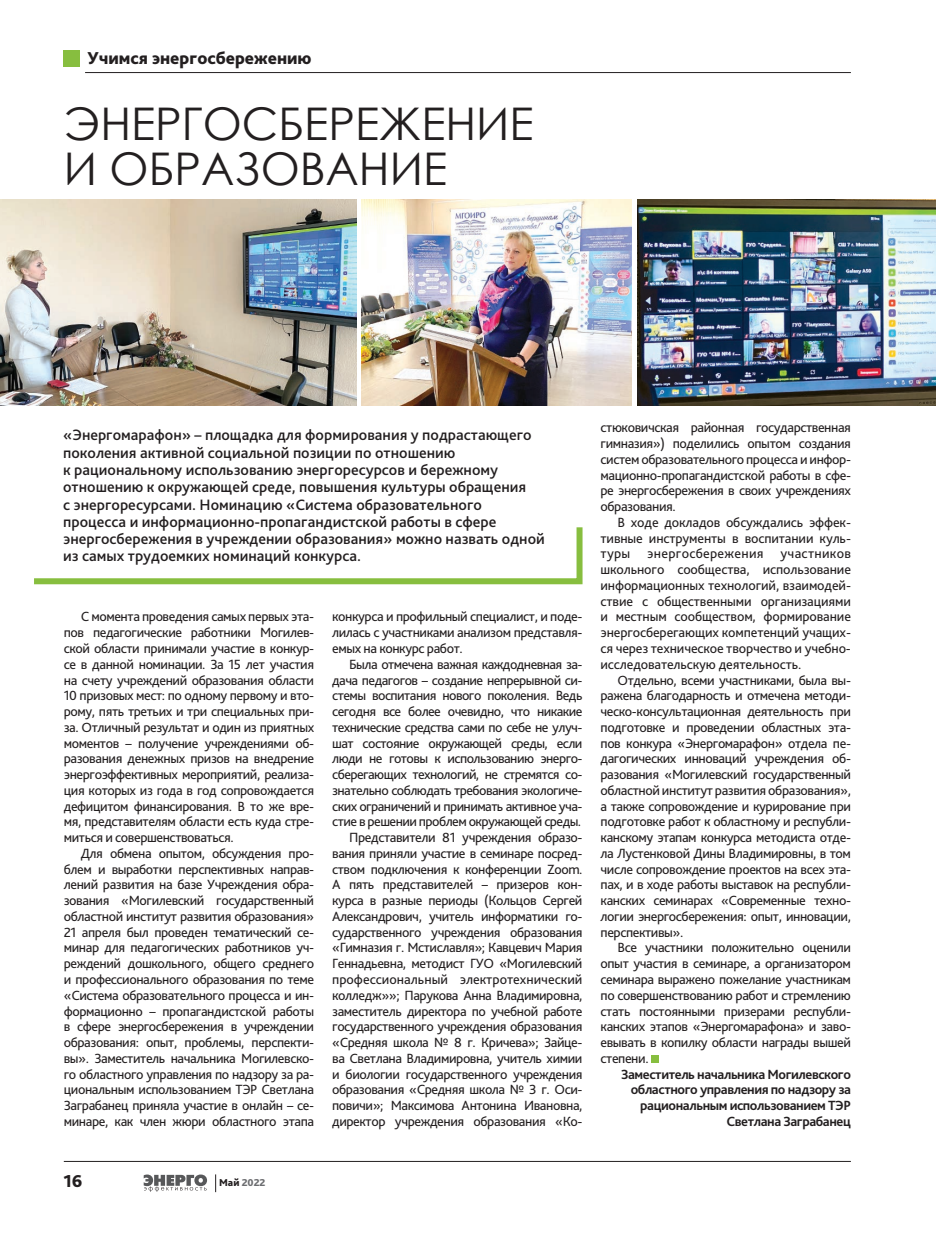
<style>
.page{position:relative;width:936px;height:1234px;background:#fff}
.page>*{position:absolute;margin:0;border:0;box-sizing:border-box;transform-origin:0 0}
.t1{font:45px/45px "Century Gothic";color:#231f20}
.t2{font:800 18px "Bliss Pro";color:#231f20}
.t3{font:500 15.75px/17.2px "Bliss Pro";color:#231f20}
.t4{font:13.95px/15.8px "Bliss Pro";letter-spacing:-.03em;color:#231f20;text-align:justify}
.t5{font:700 13.95px/15.8px "Bliss Pro";letter-spacing:-.03em;color:#231f20;text-align:right}
.t6{font:800 10.5px "Bliss Pro";color:#6c6d70}
.s1{color:#231f20}
</style>
<div class="page">
<svg style="left:215px;top:1174px;width:1px;height:17px"></svg>
<hr style="left:64px;top:1160px;width:786px;height:1px;background:#231f20">
<svg style="left:144px;top:1174px;width:63px;height:17px"></svg>
<svg style="left:34px;top:527px;width:549px;height:58px"></svg>
<div style="left:651px;top:1054px;width:7px;height:8px;background:#87be3f"></div>
<img style="left:362px;top:200px;width:269px;height:205px">
<img style="left:0;top:200px;width:356px;height:205px">
<img style="left:638px;top:200px;width:297px;height:205px">
<hr style="left:85px;top:72px;width:765px;height:1px;background:#231f20">
<div style="left:64px;top:50px;width:16px;height:16px;background:#87be3f"></div>
<p class="t2" style="left:87px;top:47px;width:226px">Учимся энергосбережению</p>
<h1 class="t1" style="left:64px;top:101px;width:471px">ЭНЕРГОСБЕРЕЖЕНИЕ<br>И ОБРАЗОВАНИЕ</h1>
<p class="t3" style="left:63px;top:426px;width:483px">«Энергомарафон» – площадка для формирования у подрастающего поколения активной социальной позиции по отношению<br>к рациональному использованию энергоресурсов и бережному отношению к окружающей среде, повышения культуры обращения<br>с энергоресурсами. Номинацию «Система образовательного процесса и информационно-пропагандистской работы в сфере энергосбережения в учреждении образования» можно назвать одной из самых трудоемких номинаций конкурса.</p>
<p class="t4" style="left:600px;top:419px;width:252px">стюковичская районная государственная гимназия») поделились опытом создания систем образовательного процесса и инфор&shy;мационно-пропагандистской работы в сфе&shy;ре энергосбережения в своих учреждениях образования.</p>
<p class="t4" style="left:600px;top:514px;width:252px;text-indent:17px">В ходе докладов обсуждались эффек&shy;тивные инструменты в воспитании куль&shy;туры энергосбережения участников школьного сообщества, использование информационных технологий, взаимодей&shy;ствие с общественными организациями и местным сообществом, формирование энергосберегающих компетенций учащих&shy;ся через техническое творчество и учебно&shy;исследовательскую деятельность.</p>
<p class="t4" style="left:600px;top:671px;width:252px;text-indent:17px">Отдельно, всеми участниками, была вы&shy;ражена благодарность и отмечена методи&shy;ческо-консультационная деятельность при подготовке и проведении областных эта&shy;пов конкура «Энергомарафон» отдела пе&shy;дагогических инноваций учреждения об&shy;разования «Могилевский государственный областной институт развития образования», а также сопровождение и курирование при подготовке работ к областному и республи&shy;канскому этапам конкурса методиста отде&shy;ла Лустенковой Дины Владимировны, в том числе сопровождение проектов на всех эта&shy;пах, и в ходе работы выставок на республи&shy;канских семинарах «Современные техно&shy;логии энергосбережения: опыт, инновации, перспективы».</p>
<p class="t4" style="left:600px;top:939px;width:252px;text-indent:17px">Все участники положительно оценили опыт участия в семинаре, а организатором семинара выражено пожелание участникам по совершенствованию работ и стремлению стать постоянными призерами республи&shy;канских этапов «Энергомарафона» и заво&shy;евывать в копилку области награды вышей степени.</p>
<p class="t5" style="left:621px;top:1065px;width:231px">Заместитель начальника Могилевского областного управления по надзору за рациональным использованием ТЭР<br>Светлана Заграбанец</p>
<p class="t4" style="left:332px;top:608px;width:252px">конкурса и профильный специалист, и поде&shy;лилась с участниками анализом представля&shy;емых на конкурс работ.</p>
<p class="t4" style="left:332px;top:655px;width:252px;text-align:right">Была отмечена важная каждодневная за&shy;дача педагогов – создание непрерывной си&shy;стемы воспитания нового поколения. Ведь сегодня все более очевидно, что никакие технические средства сами по себе не улуч&shy;шат состояние окружающей среды, если люди не готовы к использованию энерго&shy;сберегающих технологий, не стремятся со&shy;знательно соблюдать требования экологиче&shy;ских ограничений и принимать активное уча&shy;стие в решении проблем окружающей среды.<br>Представители 81 учреждения образо&shy;вания приняли участие в семинаре посред&shy;ством подключения к конференции Zoom.<br>А пять представителей – призеров кон&shy;курса в разные периоды (Кольцов Сергей Александрович, учитель информатики го&shy;сударственного учреждения образования «Гимназия г. Мстиславля»; Кавцевич Мария Геннадьевна, методист ГУО «Могилевский профессиональный электротехнический колледж»»; Парукова Анна Владимировна, заместитель директора по учебной работе государственного учреждения образования «Средняя школа № 8 г. Кричева»; Зайце&shy;ва Светлана Владимировна, учитель химии и биологии государственного учреждения образования «Средняя школа № 3 г. Оси&shy;повичи»; Максимова Антонина Ивановна, директор учреждения образования «Ко-</p>
<p class="t4" style="left:64px;top:608px;width:252px;text-indent:17px">С момента проведения самых первых эта&shy;пов педагогические работники Могилев&shy;ской области принимали участие в конкур&shy;се в данной номинации. За 15 лет участия на счету учреждений образования области 10 призовых мест: по одному первому и вто&shy;рому, пять третьих и три специальных при&shy;за. Отличный результат и один из приятных моментов – получение учреждениями об&shy;разования денежных призов на внедрение энергоэффективных мероприятий, реализа&shy;ция которых из года в год сопровождается дефицитом финансирования. В то же вре&shy;мя, представителям области есть куда стре&shy;миться и совершенствоваться.</p>
<p class="t4" style="left:64px;top:844px;width:252px;text-indent:17px">Для обмена опытом, обсуждения про&shy;блем и выработки перспективных направ&shy;лений развития на базе Учреждения обра&shy;зования «Могилевский государственный областной институт развития образования» 21 апреля был проведен тематический се&shy;минар для педагогических работников уч&shy;реждений дошкольного, общего среднего и профессионального образования по теме «Система образовательного процесса и ин&shy;формационно – пропагандистской работы в сфере энергосбережения в учреждении образования: опыт, проблемы, перспекти&shy;вы». Заместитель начальника Могилевско&shy;го областного управления по надзору за ра&shy;циональным использованием ТЭР Светлана Заграбанец приняла участие в онлайн – се&shy;минаре, как член жюри областного этапа</p>
<p class="t2" style="left:63px;top:1169px;width:21px">16</p>
<p class="t6" style="left:219px;top:1175px;width:48px"><span class="s1">Май</span> 2022</p>
</div>
